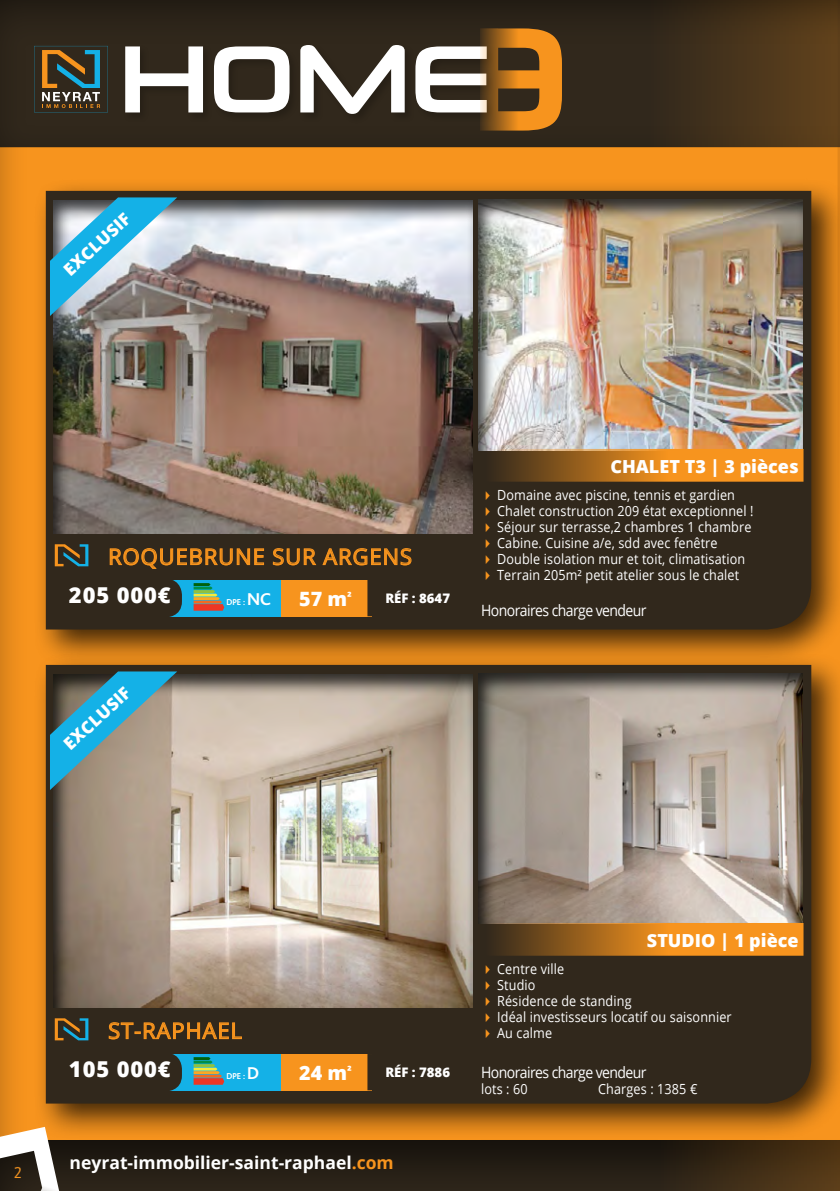
<style>
.page{position:relative;width:840px;height:1191px;background:#fff}
.page>*{position:absolute;margin:0;border:0;box-sizing:border-box;transform-origin:0 0}
.t1{font:22px "Open Sans";letter-spacing:.04em;color:#f7941e}
.t2{font:800 21.8px "Open Sans";letter-spacing:.04em;color:#fff}
.t3{font:800 19.8px "Open Sans";color:#fff}
.t4{font:800 18px "Open Sans";color:#fff}
.t5{font:700 17.4px "Open Sans";color:#fff}
.t6{font:800 17.2px "Open Sans";color:#fff}
.t7{font:15.6px "Open Sans";letter-spacing:-.04em;color:#fff;scale:.9 1}
.t8{font:14.4px "Armata";color:#f7941e}
.t9{font:14px/16px "Open Sans";letter-spacing:.01em;color:#fff;scale:.9 1}
.t10{font:800 13.2px "Open Sans";color:#fff}
.t11{font:700 9px "Bliss";color:#fff}
.s1{font-size:18px}
.s2{color:#f7941e}
</style>
<div class="page">
<div style="left:0;top:0;width:839px;height:1191px;background:#000;opacity:.65"></div>
<svg style="left:837px;top:149px;width:2px;height:29px"></svg>
<div style="left:0;top:0;width:839px;height:149px;background:#000;opacity:.65"></div>
<div style="left:0;top:1138px;width:839px;height:53px;background:#000;opacity:.65"></div>
<svg style="left:0;top:1126px;width:60px;height:65px"></svg>
<svg style="left:125px;top:28px;width:436px;height:103px"></svg>
<svg style="left:34px;top:46px;width:74px;height:66px;background:#4c4b3b"></svg>
<div style="left:33px;top:178px;width:806px;height:488px;background:#000;opacity:.75"></div>
<div style="left:46px;top:191px;width:764px;height:438px;background:#31281c"></div>
<div style="left:51px;top:200px;width:422px;height:334px;background:#000;opacity:.75"></div>
<div style="left:476px;top:198px;width:326px;height:284px;background:#000;opacity:.75"></div>
<svg style="left:473px;top:449px;width:330px;height:32px;background:#ba7420"></svg>
<div style="left:279px;top:580px;width:92px;height:36px;background:#f7941e"></div>
<div style="left:367px;top:580px;width:100px;height:36px;background:#31281c"></div>
<div style="left:168px;top:580px;width:112px;height:36px;background:#14b1e7"></div>
<svg style="left:193px;top:583px;width:31px;height:27px"></svg>
<div style="left:54px;top:579px;width:128px;height:38px;background:#31281c"></div>
<svg style="left:50px;top:197px;width:127px;height:119px;background:#71a7bc"></svg>
<svg style="left:55px;top:544px;width:33px;height:22px"></svg>
<svg style="left:109px;top:547px;width:155px;height:22px;background:#67451c"></svg>
<svg style="left:272px;top:546px;width:140px;height:20px;background:#69461c"></svg>
<div style="left:33px;top:652px;width:806px;height:488px;background:#000;opacity:.75"></div>
<div style="left:46px;top:665px;width:764px;height:438px;background:#31281c"></div>
<div style="left:51px;top:674px;width:422px;height:334px;background:#000;opacity:.75"></div>
<div style="left:476px;top:672px;width:326px;height:284px;background:#000;opacity:.75"></div>
<svg style="left:473px;top:923px;width:330px;height:32px;background:#b8721d"></svg>
<div style="left:279px;top:1054px;width:92px;height:36px;background:#f7941e"></div>
<div style="left:367px;top:1054px;width:100px;height:36px;background:#31281c"></div>
<div style="left:168px;top:1054px;width:112px;height:36px;background:#14b1e7"></div>
<svg style="left:193px;top:1057px;width:31px;height:27px"></svg>
<div style="left:54px;top:1053px;width:128px;height:38px;background:#31281c"></div>
<svg style="left:50px;top:671px;width:127px;height:119px;background:#68959e"></svg>
<svg style="left:55px;top:1018px;width:33px;height:22px"></svg>
<svg style="left:108px;top:1020px;width:134px;height:20px;background:#66441c"></svg>
<svg style="left:485px;top:490px;width:4px;height:9px"></svg>
<svg style="left:485px;top:506px;width:4px;height:9px"></svg>
<svg style="left:485px;top:522px;width:4px;height:9px"></svg>
<svg style="left:485px;top:538px;width:4px;height:9px"></svg>
<svg style="left:485px;top:554px;width:4px;height:9px"></svg>
<svg style="left:485px;top:570px;width:4px;height:9px"></svg>
<svg style="left:485px;top:964px;width:4px;height:9px"></svg>
<svg style="left:485px;top:980px;width:4px;height:9px"></svg>
<svg style="left:485px;top:996px;width:4px;height:9px"></svg>
<svg style="left:485px;top:1012px;width:4px;height:9px"></svg>
<svg style="left:485px;top:1028px;width:4px;height:9px"></svg>
<p class="t6" style="left:57px;top:263px;width:85px;rotate:-43deg">EXCLUSIF</p>
<h1 class="t1" style="left:108px;top:541px;width:305px">ROQUEBRUNE SUR ARGENS</h1>
<h2 class="t2" style="left:69px;top:578px;width:103px">205 000€</h2>
<p class="t11" style="left:226px;top:597px;width:46px">DPE : <span class="s1">NC</span></p>
<h3 class="t3" style="left:299px;top:584px;width:54px">57 m<sup>²</sup></h3>
<p class="t10" style="left:385px;top:588px;width:66px">RÉF : 8647</p>
<p class="t6" style="left:57px;top:737px;width:85px;rotate:-43deg">EXCLUSIF</p>
<p class="t4" style="left:610px;top:453px;width:190px">CHALET T3 | 3 pièces</p>
<p class="t9" style="left:497px;top:486px;width:286px">Domaine avec piscine, tennis et gardien Chalet construction 209 état exceptionnel !<br>Séjour sur terrasse,2 chambres 1 chambre Cabine. Cuisine a/e, sdd avec fenêtre Double isolation mur et toit, climatisation Terrain 205m² petit atelier sous le chalet</p>
<p class="t7" style="left:480px;top:600px;width:185px">Honoraires charge vendeur</p>
<h1 class="t1" style="left:108px;top:1015px;width:135px">ST-RAPHAEL</h1>
<h2 class="t2" style="left:69px;top:1052px;width:103px">105 000€</h2>
<p class="t11" style="left:226px;top:1071px;width:34px">DPE : <span class="s1">D</span></p>
<h3 class="t3" style="left:299px;top:1058px;width:54px">24 m<sup>²</sup></h3>
<p class="t10" style="left:385px;top:1062px;width:66px">RÉF : 7886</p>
<p class="t8" style="left:14px;top:1163px;width:10px">2</p>
<p class="t5" style="left:70px;top:1150px;width:325px">neyrat-immobilier-saint-raphael<span class="s2">.com</span></p>
<p class="t4" style="left:646px;top:927px;width:153px">STUDIO | 1 pièce</p>
<p class="t9" style="left:497px;top:960px;width:262px">Centre ville<br>Studio<br>Résidence de standing<br>Idéal investisseurs locatif ou saisonnier<br>Au calme</p>
<p class="t7" style="left:480px;top:1061px;width:185px">Honoraires charge vendeur</p>
<p class="t9" style="left:480px;top:1081px;width:53px">lots : 60</p>
<p class="t9" style="left:598px;top:1081px;width:112px">Charges : 1385 €</p>
</div>
